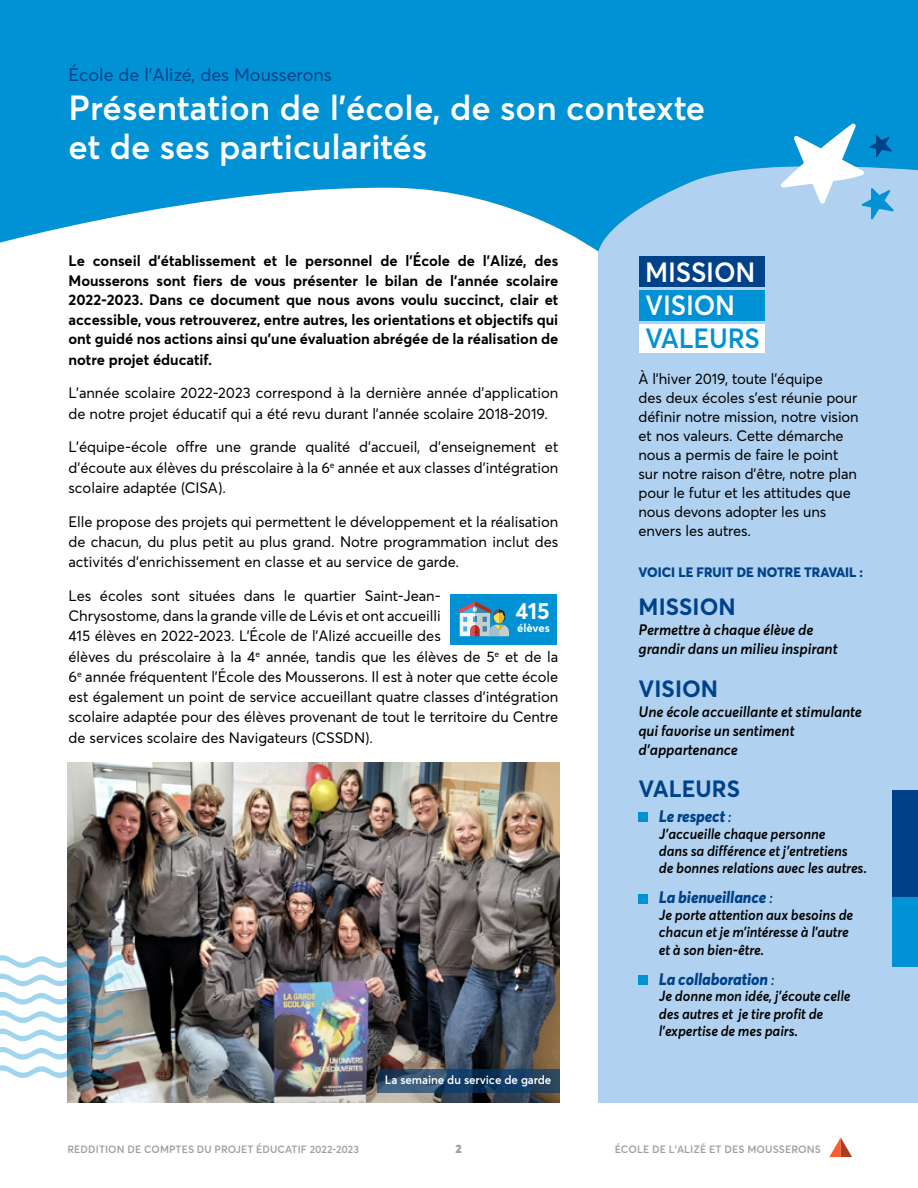
<style>
.page{position:relative;width:918px;height:1188px;background:#fff}
.page>*{position:absolute;margin:0;border:0;box-sizing:border-box;transform-origin:0 0}
.t1{font:600 34.5px/39px "Averta";color:#fff}
.t2{font:600 27.45px/32.7px "Averta";letter-spacing:-.01em;color:#fff;scale:.95 1}
.t3{font:600 27.45px "Averta";letter-spacing:-.01em;color:#0092d4;scale:.95 1}
.t4{font:700 23.25px "Averta";letter-spacing:.005em;color:#004289}
.t5{font:700 23.25px "Averta";color:#fff}
.t6{font:18px "Averta";color:#004289}
.t7{font:italic 800 16.5px "Averta";letter-spacing:-.005em;color:#004289;scale:.96 1}
.t8{font:15px/18.9px "Averta";color:#000}
.t9{font:700 15px/19.6px "Averta";color:#000;text-align:justify}
.t10{font:italic 600 15px/18.9px "Averta";letter-spacing:-.005em;color:#000}
.t11{font:italic 600 14.55px/17.4px "Averta";letter-spacing:-.005em;color:#000;scale:.96 1}
.t12{font:800 13.5px "Averta";letter-spacing:.005em;color:#004289}
.t13{font:600 12px "Averta";letter-spacing:-.005em;color:#fff;scale:.96 1}
.t14{font:900 12px "Averta";color:#9f9f9f}
.t15{font:700 11.55px "Averta";color:#fff}
.t16{font:600 10.5px "Averta";letter-spacing:.01em;color:#9f9f9f}
.s1{font-weight:600;font-size:14.55px}
</style>
<div class="page">
<div style="left:451px;top:594px;width:106px;height:51px;background:#0092d4"></div>
<div style="left:599px;top:119px;width:319px;height:984px;background:#b0d1ef"></div>
<svg style="left:0;top:0;width:918px;height:268px;fill:#0092d4"></svg>
<div style="left:638px;top:813px;width:10px;height:9px;background:#0092d4"></div>
<div style="left:638px;top:894px;width:10px;height:9px;background:#0092d4"></div>
<div style="left:638px;top:975px;width:10px;height:10px;background:#0092d4"></div>
<img style="left:68px;top:762px;width:491px;height:341px">
<svg style="left:377px;top:1069px;width:182px;height:23px;background:#214465"></svg>
<div style="left:892px;top:791px;width:26px;height:165px;background:#004289"></div>
<div style="left:892px;top:897px;width:26px;height:70px;background:#0092d4"></div>
<img style="left:0;top:955px;width:123px;height:124px">
<div style="left:640px;top:256px;width:125px;height:31px;background:#004289"></div>
<div style="left:640px;top:290px;width:125px;height:30px;background:#0092d4"></div>
<div style="left:640px;top:324px;width:125px;height:29px;background:#fff"></div>
<svg style="left:780px;top:123px;width:114px;height:97px"></svg>
<svg style="left:458px;top:601px;width:51px;height:35px"></svg>
<svg style="left:829px;top:1137px;width:23px;height:20px"></svg>
<p class="t6" style="left:69px;top:63px;width:265px">École de l’Alizé, des Mousserons</p>
<h1 class="t1" style="left:69px;top:88px;width:638px">Présentation de l’école, de son contexte et de ses particularités</h1>
<p class="t9" style="left:69px;top:251px;width:491px">Le conseil d’établissement et le personnel de l’École de l’Alizé, des Mousserons sont fiers de vous présenter le bilan de l’année scolaire 2022-2023. Dans ce document que nous avons voulu succinct, clair et accessible, vous retrouverez, entre autres, les orientations et objectifs qui ont guidé nos actions ainsi qu’une évaluation abrégée de la réalisation de notre projet éducatif.</p>
<p class="t8" style="left:69px;top:383px;width:491px;line-height:20.2px">L’année scolaire 2022-2023 correspond à la dernière année d’application de notre projet éducatif qui a été revu durant l’année scolaire 2018-2019.</p>
<p class="t8" style="left:69px;top:437px;width:491px;line-height:20.2px;text-align:justify">L’équipe-école offre une grande qualité d’accueil, d’enseignement et d’écoute aux élèves du préscolaire à la 6<sup>e</sup> année et aux classes d’intégration scolaire adaptée (CISA).</p>
<p class="t8" style="left:69px;top:511px;width:491px;line-height:20.2px;text-align:justify">Elle propose des projets qui permettent le développement et la réalisation de chacun, du plus petit au plus grand. Notre programmation inclut des activités d’enrichissement en classe et au service de garde.</p>
<p class="t8" style="left:69px;top:585px;width:491px;line-height:20.4px">Les écoles sont situées dans le quartier Saint-Jean-<br>Chrysostome, dans la grande ville de Lévis et ont accueilli<br>415 élèves en 2022-2023. L’École de l’Alizé accueille des<br>élèves du préscolaire à la 4<sup>e</sup> année, tandis que les élèves de 5<sup>e</sup> et de la 6<sup>e</sup> année fréquentent l’École des Mousserons. Il est à noter que cette école est également un point de service accueillant quatre classes d’intégration scolaire adaptée pour des élèves provenant de tout le territoire du Centre de services scolaire des Navigateurs (CSSDN).</p>
<h3 class="t5" style="left:516px;top:596px;width:36px">415</h3>
<p class="t15" style="left:517px;top:621px;width:34px">élèves</p>
<p class="t13" style="left:385px;top:1072px;width:175px">La semaine du service de garde</p>
<h2 class="t2" style="left:645px;top:256px;width:117px">MISSION<br>VISION</h2>
<h2 class="t3" style="left:645px;top:321px;width:122px">VALEURS</h2>
<p class="t8" style="left:638px;top:370px;width:222px">À l’hiver 2019, toute l’équipe<br>des deux écoles s’est réunie pour définir notre mission, notre vision et nos valeurs. Cette démarche nous a permis de faire le point sur notre raison d’être, notre plan pour le futur et les attitudes que nous devons adopter les uns envers les autres.</p>
<p class="t12" style="left:639px;top:564px;width:226px">VOICI LE FRUIT DE NOTRE TRAVAIL :</p>
<h3 class="t4" style="left:639px;top:592px;width:99px">MISSION</h3>
<p class="t10" style="left:638px;top:622px;width:201px">Permettre à chaque élève de grandir dans un milieu inspirant</p>
<h3 class="t4" style="left:639px;top:674px;width:81px">VISION</h3>
<p class="t10" style="left:638px;top:703px;width:225px">Une école accueillante et stimulante qui favorise un sentiment d’appartenance</p>
<h3 class="t4" style="left:639px;top:774px;width:103px">VALEURS</h3>
<p class="t7" style="left:659px;top:806px;width:77px">Le respect <span class="s1">:</span></p>
<p class="t11" style="left:659px;top:825px;width:218px">J’accueille chaque personne<br>dans sa différence et j’entretiens<br>de bonnes relations avec les autres.</p>
<p class="t7" style="left:659px;top:887px;width:120px">La bienveillance <span class="s1">:</span></p>
<p class="t11" style="left:659px;top:907px;width:204px">Je porte attention aux besoins de chacun et je m’intéresse à l’autre et à son bien-être.</p>
<p class="t7" style="left:659px;top:968px;width:122px">La collaboration <span class="s1">:</span></p>
<p class="t11" style="left:659px;top:988px;width:201px">Je donne mon idée, j’écoute celle des autres et je tire profit de l’expertise de mes pairs.</p>
<p class="t16" style="left:68px;top:1143px;width:293px">REDDITION DE COMPTES DU PROJET ÉDUCATIF 2022-2023</p>
<p class="t14" style="left:456px;top:1141px;width:8px">2</p>
<p class="t16" style="left:615px;top:1142px;width:207px">ÉCOLE DE L’ALIZÉ ET DES MOUSSERONS</p>
</div>
